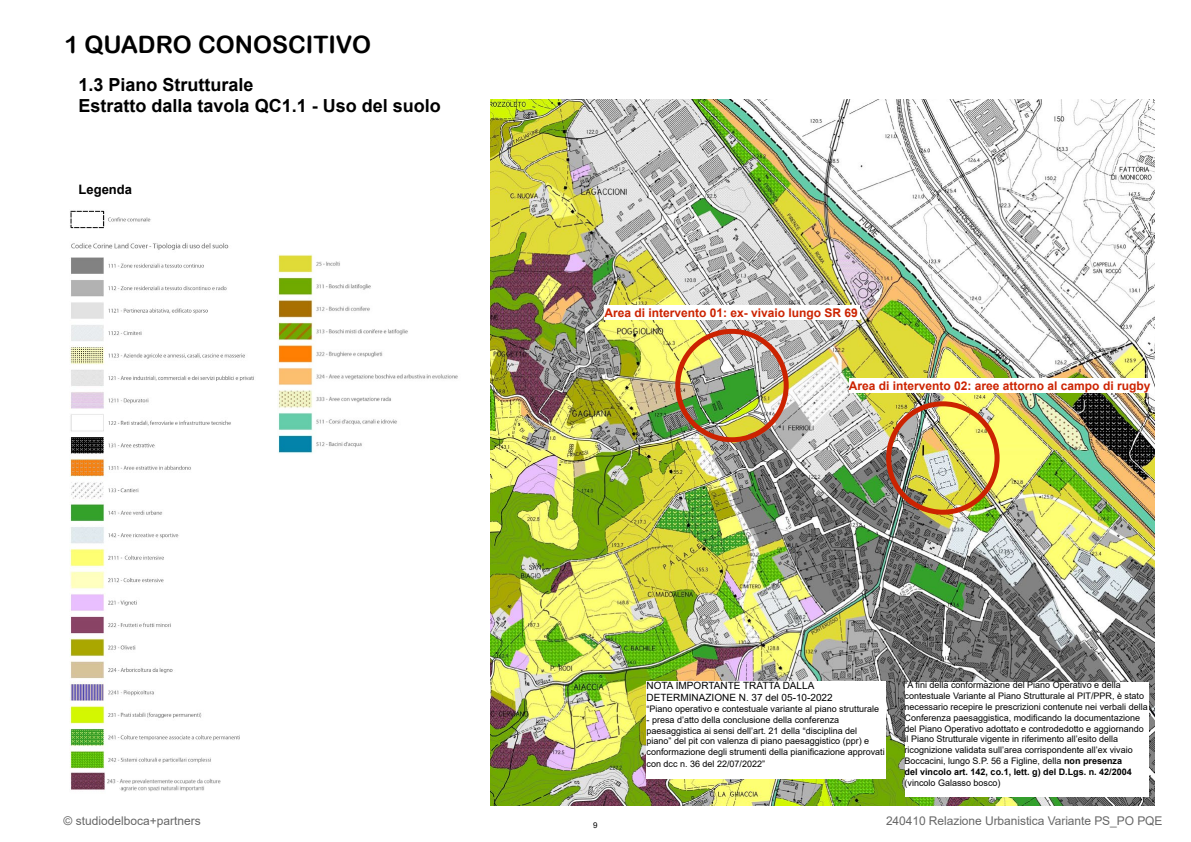
<style>
.page{position:relative;width:1191px;height:842px;background:#fff}
.page>*{position:absolute;margin:0;border:0;box-sizing:border-box;transform-origin:0 0}
.t1{font:24px "Arial Rounded MT Bold";color:#000}
.t2{font:700 18px "Arial";color:#000}
.t3{font:700 13px "Arial";color:#000}
.t4{font:700 12px "Arial";color:#cc2301}
.t5{font:12px "Arial";letter-spacing:-.005em;color:#000}
.t6{font:10px/12px "Arial";color:#000}
.t7{font:9px/10.8px "Arial";color:#000}
.t8{font:8px "Arial";color:#000}
.s1{font-weight:700}
</style>
<div class="page">
<img style="left:490px;top:99px;width:665px;height:707px">
<img style="left:70px;top:210px;width:184px;height:559px">
<img style="left:70px;top:772px;width:150px;height:18px">
<img style="left:119px;top:785px;width:101px;height:7px">
<img style="left:278px;top:255px;width:180px;height:198px">
<div style="left:675px;top:329px;width:113px;height:113px;border:5px solid #cc2301;border-radius:50%"></div>
<div style="left:886px;top:401px;width:113px;height:114px;border:5px solid #cc2301;border-radius:50%"></div>
<div style="left:646px;top:682px;width:240px;height:97px;background:#fff"></div>
<div style="left:904px;top:682px;width:244px;height:114px;background:#fff"></div>
<div style="left:604px;top:305px;width:255px;height:14px;background:#fff"></div>
<div style="left:849px;top:378px;width:301px;height:15px;background:#fff"></div>
<h1 class="t1" style="left:64px;top:31px;width:308px">1 QUADRO CONOSC ITIVO</h1>
<h2 class="t2" style="left:79px;top:72px;width:177px">1.3 Piano Strutturale</h2>
<h2 class="t2" style="left:79px;top:93px;width:364px">Estratto dalla tavola QC1.1 - Uso del suolo</h2>
<h3 class="t3" style="left:79px;top:180px;width:55px">Legenda</h3>
<h3 class="t4" style="left:604px;top:304px;width:255px">Area di intervento 01: ex- vivaio lungo SR 69</h3>
<h3 class="t4" style="left:849px;top:377px;width:303px">Area di intervento 02: aree attorno al campo di rugby</h3>
<p class="t6" style="left:646px;top:679px;width:188px">NOTA IMPORTANTE TRATTA DALLA<br>DETERMINAZIONE N. 37 del 05-10-2022</p>
<p class="t7" style="left:646px;top:703px;width:234px">“Piano operativo e contestuale variante al piano strutturale</p>
<p class="t7" style="left:646px;top:714px;width:240px">- presa d’atto della conclusione della conferenza paesaggistica ai sensi dell’art. 21 della “disciplina del<br>piano” del pit con valenza di piano paesaggistico (ppr) e conformazione degli strumenti della pianificazione approvati</p>
<p class="t7" style="left:646px;top:758px;width:120px">con dcc n. 36 del 22/07/2022”</p>
<p class="t7" style="left:904px;top:680px;width:245px">“A fini della conformazione del Piano Operativo e della contestuale Variante al Piano Strutturale al PIT/PPR, è stato necessario recepire le prescrizioni contenute nei verbali della Conferenza paesaggistica, modificando la documentazione del Piano Operativo adottato e controdedotto e aggiornando il Piano Strutturale vigente in riferimento all’esito della ricognizione validata sull’area corrispondente all’ex vivaio Boccacini, lungo S.P. 56 a Figline, della <span class="s1">non presenza<br>del vincolo art. 142, co.1, lett. g) del D.Lgs. n. 42/2004</span></p>
<p class="t7" style="left:904px;top:777px;width:98px">(vincolo Galasso bosco)</p>
<h3 class="t5" style="left:63px;top:813px;width:139px">© studiodelboca+partners</h3>
<p class="t8" style="left:593px;top:819px;width:6px">9</p>
<h3 class="t5" style="left:886px;top:813px;width:278px">240410 Relazione Urbanistica Variante PS_PO PQE</h3>
</div>
